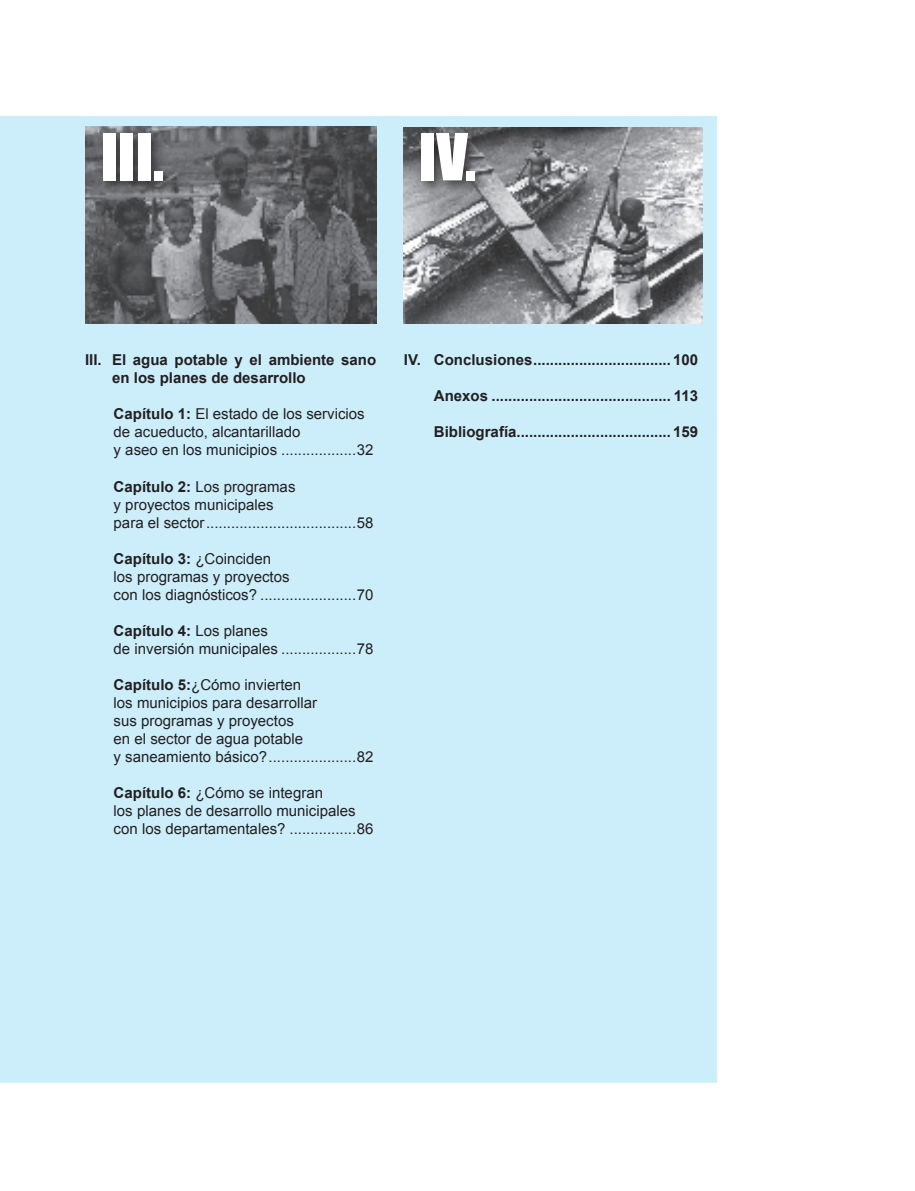
<style>
.page{position:relative;width:915px;height:1191px;background:#fff}
.page>*{position:absolute;margin:0;border:0;box-sizing:border-box;transform-origin:0 0}
.t1{font:60px "Impact";color:#fff}
.t2{font:15px/18px "Arial";color:#231f20}
.t3{font:700 15px/18px "Arial";color:#231f20}
.s1{font-weight:700}
</style>
<div class="page">
<div style="left:0;top:116px;width:716px;height:966px;background:#cceefb"></div>
<img style="left:404px;top:128px;width:298px;height:195px">
<img style="left:85px;top:127px;width:291px;height:196px">
<div style="left:96px;top:126px;width:82px;height:70px;background:#231f20;opacity:.75"></div>
<div style="left:414px;top:126px;width:76px;height:70px;background:#231f20;opacity:.75"></div>
<h1 class="t1" style="left:101px;top:110px;width:64px">III.</h1>
<h1 class="t1" style="left:419px;top:110px;width:59px">IV.</h1>
<p class="t3" style="left:112px;top:352px;width:265px;text-indent:-27px">III. El agua potable y el ambiente sano en los planes de desarrollo</p>
<p class="t2" style="left:114px;top:405px;width:261px"><span class="s1">Capítulo 1:</span> El estado de los servicios de acueducto, alcantarillado<br>y aseo en los municipios ..................32</p>
<p class="t2" style="left:114px;top:477px;width:261px"><span class="s1">Capítulo 2:</span> Los programas<br>y proyectos municipales<br>para el sector....................................58</p>
<p class="t2" style="left:114px;top:549px;width:261px"><span class="s1">Capítulo 3:</span> ¿Coinciden<br>los programas y proyectos<br>con los diagnósticos? .......................70</p>
<p class="t2" style="left:114px;top:621px;width:261px"><span class="s1">Capítulo 4:</span> Los planes<br>de inversión municipales ..................78</p>
<p class="t2" style="left:114px;top:675px;width:261px"><span class="s1">Capítulo 5:</span>¿Cómo invierten<br>los municipios para desarrollar<br>sus programas y proyectos<br>en el sector de agua potable<br>y saneamiento básico?.....................82</p>
<p class="t2" style="left:114px;top:783px;width:261px"><span class="s1">Capítulo 6:</span> ¿Cómo se integran<br>los planes de desarrollo municipales con los departamentales? ................86</p>
<p class="t3" style="left:404px;top:351px;width:295px">IV. Conclusiones................................. 100</p>
<p class="t3" style="left:434px;top:387px;width:265px">Anexos ........................................... 113</p>
<p class="t3" style="left:434px;top:423px;width:265px">Bibliografía..................................... 159</p>
</div>
